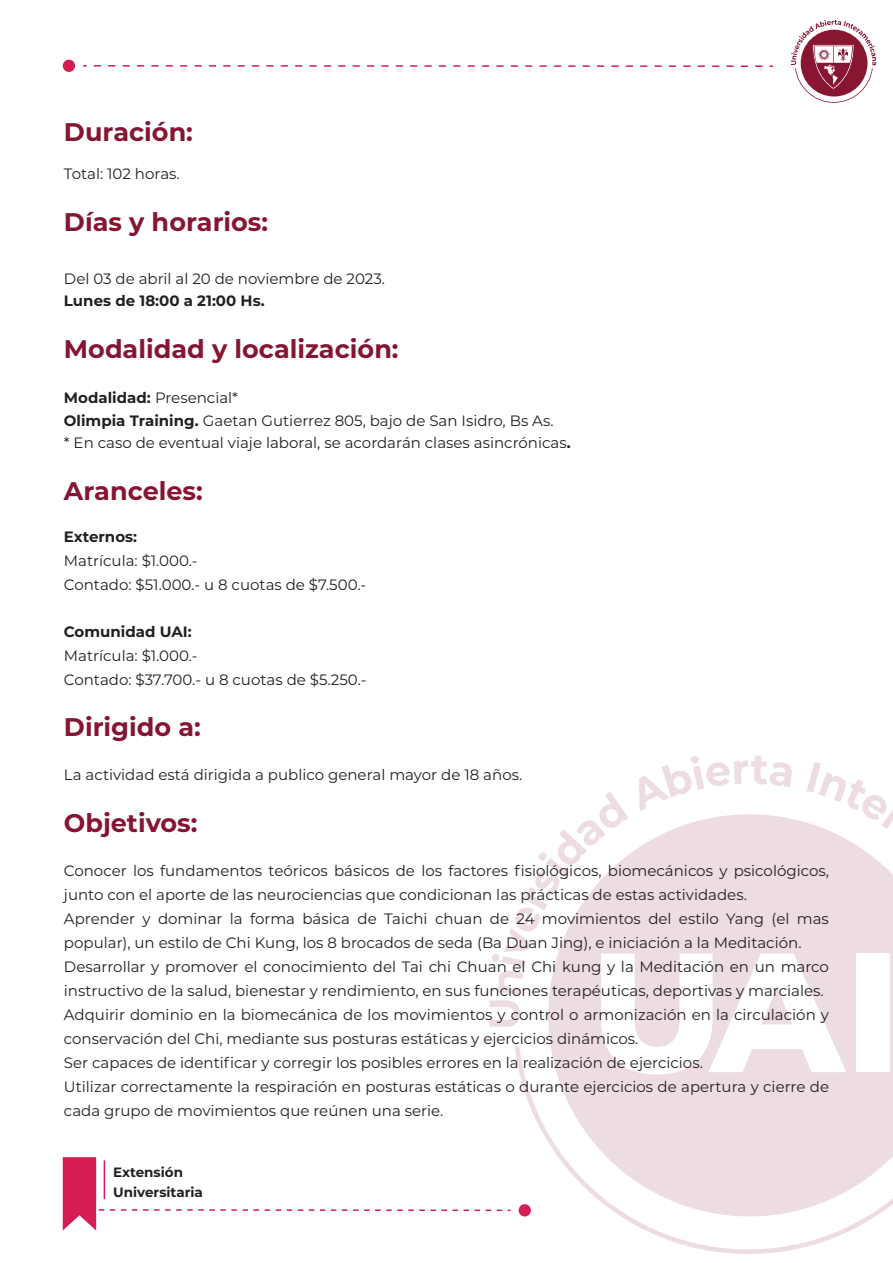
<style>
.page{position:relative;width:893px;height:1263px;background:#fff}
.page>*{position:absolute;margin:0;border:0;box-sizing:border-box;transform-origin:0 0}
.t1{font:700 25.5px "Montserrat";color:#851531}
.t2{font:15px/24px "Montserrat";color:#231f20}
.t3{font:700 15px "Montserrat";color:#231f20}
.t4{font:700 13.5px/20.9px "Montserrat";color:#231f20}
.s1{font-weight:700}
</style>
<div class="page">
<svg style="left:518px;top:1074px;width:375px;height:180px;fill:#eddce0"></svg>
<svg style="left:489px;top:755px;width:404px;height:319px"></svg>
<div style="left:856px;top:953px;width:33px;height:119px;background:#fff"></div>
<div style="left:519px;top:1204px;width:12px;height:12px;background:#d41d53;border-radius:50%"></div>
<svg style="left:791px;top:20px;width:85px;height:83px"></svg>
<svg style="left:63px;top:1157px;width:439px;height:73px"></svg>
<svg style="left:94px;top:65px;width:679px;height:2px"></svg>
<div style="left:63px;top:60px;width:12px;height:12px;background:#d41d53;border-radius:50%"></div>
<h1 class="t1" style="left:64px;top:114px;width:131px">Duración:</h1>
<p class="t2" style="left:64px;top:161px;width:117px">Total: 102 horas.</p>
<h1 class="t1" style="left:64px;top:203px;width:206px">Días y horarios:</h1>
<p class="t2" style="left:64px;top:266px;width:323px">Del 03 de abril al 20 de noviembre de 2023.</p>
<p class="t3" style="left:64px;top:290px;width:202px">Lunes de 18:00 a 21:00 Hs.</p>
<h1 class="t1" style="left:64px;top:330px;width:336px">Modalidad y localización:</h1>
<p class="t2" style="left:64px;top:386px;width:508px;line-height:22.5px"><span class="s1">Modalidad:</span> Presencial*<br><span class="s1">Olimpia Training.</span> Gaetan Gutierrez 805, bajo de San Isidro, Bs As.<br>* En caso de eventual viaje laboral, se acordarán clases asincrónicas<span class="s1">.</span></p>
<h1 class="t1" style="left:64px;top:472px;width:140px">Aranceles:</h1>
<p class="t3" style="left:64px;top:526px;width:75px">Externos:</p>
<p class="t2" style="left:64px;top:548px;width:304px">Matrícula: $1.000.-<br>Contado: $51.000.- u 8 cuotas de $7.500.-</p>
<p class="t3" style="left:64px;top:620px;width:129px">Comunidad UAI:</p>
<p class="t2" style="left:64px;top:643px;width:304px">Matrícula: $1.000.-<br>Contado: $37.700.- u 8 cuotas de $5.250.-</p>
<h1 class="t1" style="left:64px;top:709px;width:138px">Dirigido a:</h1>
<p class="t2" style="left:64px;top:762px;width:460px">La actividad está dirigida a publico general mayor de 18 años.</p>
<h1 class="t1" style="left:64px;top:804px;width:135px">Objetivos:</h1>
<p class="t2" style="left:64px;top:858px;width:767px">Conocer los fundamentos teóricos básicos de los factores fisiológicos, biomecánicos y psicológicos, junto con el aporte de las neurociencias que condicionan las prácticas de estas actividades.<br>Aprender y dominar la forma básica de Taichi chuan de 24 movimientos del estilo Yang (el mas popular), un estilo de Chi Kung, los 8 brocados de seda (Ba Duan Jing), e iniciación a la Meditación.<br>Desarrollar y promover el conocimiento del Tai chi Chuan el Chi kung y la Meditación en un marco instructivo de la salud, bienestar y rendimiento, en sus funciones terapéuticas, deportivas y marciales.<br>Adquirir dominio en la biomecánica de los movimientos y control o armonización en la circulación y conservación del Chi, mediante sus posturas estáticas y ejercicios dinámicos.<br>Ser capaces de identificar y corregir los posibles errores en la realización de ejercicios.<br>Utilizar correctamente la respiración en posturas estáticas o durante ejercicios de apertura y cierre de cada grupo de movimientos que reúnen una serie.</p>
<p class="t4" style="left:113px;top:1160px;width:91px">Extensión<br>Universitaria</p>
</div>
